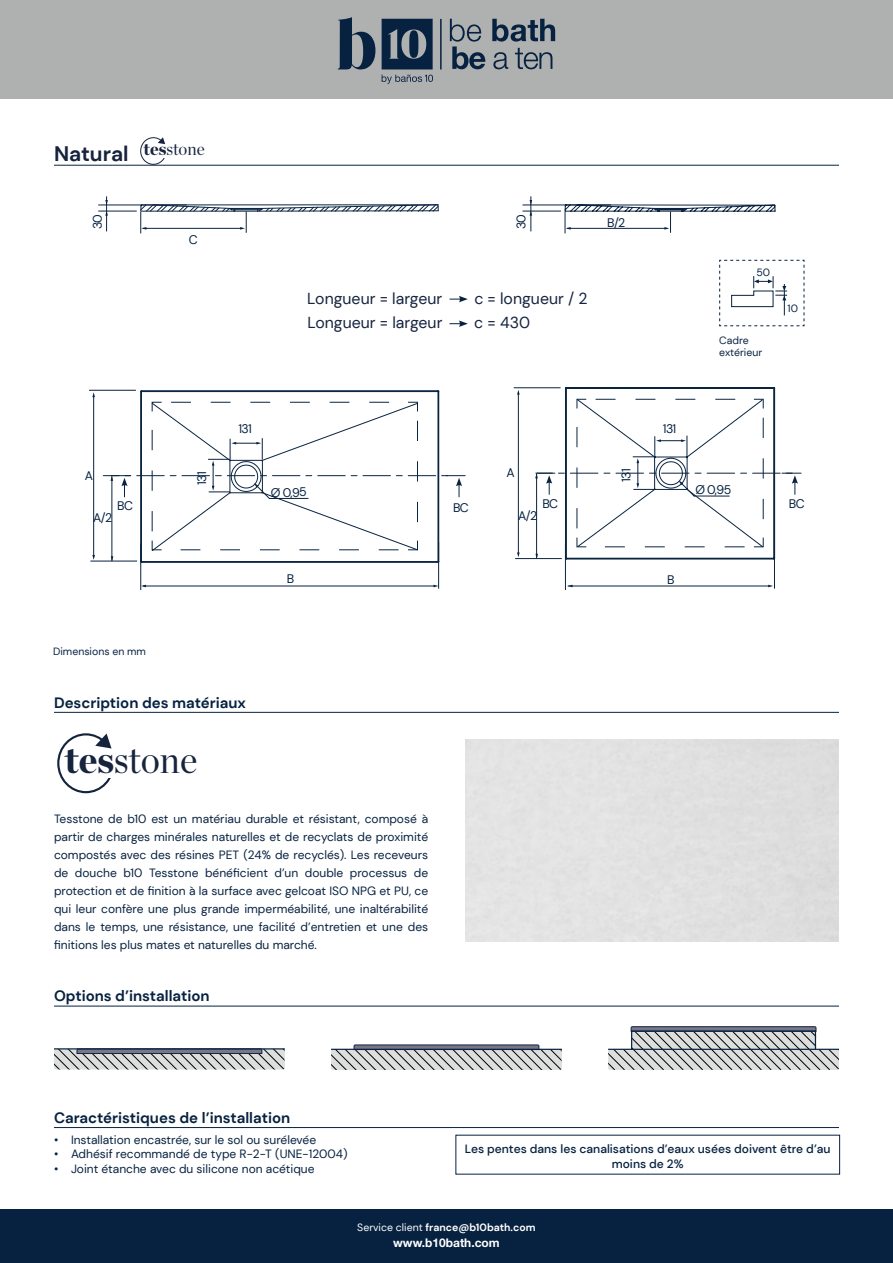
<style>
.page{position:relative;width:893px;height:1263px;background:#fff}
.page>*{position:absolute;margin:0;border:0;box-sizing:border-box;transform-origin:0 0}
.t1{font:38.4px "Chronicle Display";color:#17243e;scale:.95 1}
.t2{font:700 21px "DM Sans";color:#17233d}
.t3{font:15.9px "DM Sans";color:#15243e}
.t4{font:700 15px "DM Sans";color:#072241}
.t5{font:12.45px "DM Sans";letter-spacing:-.05em;color:#072241}
.t6{font:12px/18px "DM Sans";color:#072241;text-align:justify}
.t7{font:500 12px/14.4px "DM Sans";color:#072241;text-align:center}
.t8{font:700 12px "Helvetica Neue LT Std";color:#fff}
.t9{font:10.5px/12.6px "DM Sans";color:#072241}
.t10{font:700 10.5px "DM Sans";color:#fff}
.s1{font-weight:900}
.s2{font-weight:400}
</style>
<div class="page">
<hr style="left:54px;top:165px;width:785px;height:1px;background:#072241">
<div style="left:140px;top:137px;width:27px;height:28px;border:1px solid #15243d;border-radius:50%"></div>
<div style="left:153px;top:144px;width:15px;height:14px;background:#fff"></div>
<svg style="left:158px;top:137px;width:7px;height:7px"></svg>
<hr style="left:89px;top:390px;width:47px;height:1px;background:#082140">
<hr style="left:90px;top:561px;width:47px;height:1px;background:#082140">
<hr style="left:98px;top:205px;width:89px;height:1px;background:#0a2440">
<hr style="left:93px;top:396px;width:1px;height:161px;background:#082140">
<hr style="left:106px;top:196px;width:1px;height:35px;background:#0a2440">
<hr style="left:140px;top:543px;width:1px;height:47px;background:#082140">
<hr style="left:438px;top:542px;width:1px;height:47px;background:#082140">
<hr style="left:143px;top:586px;width:291px;height:1px;background:#082140">
<hr style="left:98px;top:211px;width:39px;height:1px;background:#0a2440">
<hr style="left:141px;top:391px;width:297px;height:1px;background:#0a2440">
<hr style="left:141px;top:391px;width:1px;height:171px;background:#0a2440">
<hr style="left:438px;top:391px;width:1px;height:171px;background:#0a2440">
<svg style="left:140px;top:204px;width:299px;height:29px"></svg>
<hr style="left:231px;top:208px;width:31px;height:1px;background:#0a2440">
<hr style="left:153px;top:205px;width:285px;height:1px;background:#0a2440">
<hr style="left:514px;top:387px;width:47px;height:1px;background:#0a2440">
<hr style="left:515px;top:558px;width:47px;height:1px;background:#0a2440">
<hr style="left:518px;top:394px;width:1px;height:160px;background:#0a2440">
<hr style="left:565px;top:543px;width:1px;height:47px;background:#0a2440">
<hr style="left:774px;top:542px;width:1px;height:47px;background:#0a2440">
<hr style="left:568px;top:586px;width:201px;height:1px;background:#0a2440">
<hr style="left:522px;top:205px;width:89px;height:1px;background:#0a2440">
<hr style="left:531px;top:196px;width:1px;height:35px;background:#0a2440">
<hr style="left:522px;top:211px;width:39px;height:1px;background:#0a2440">
<svg style="left:565px;top:204px;width:210px;height:29px"></svg>
<svg style="left:103px;top:402px;width:362px;height:161px"></svg>
<svg style="left:535px;top:387px;width:266px;height:172px"></svg>
<svg style="left:719px;top:260px;width:86px;height:66px"></svg>
<svg style="left:450px;top:296px;width:18px;height:6px"></svg>
<svg style="left:450px;top:320px;width:18px;height:7px"></svg>
<hr style="left:54px;top:712px;width:785px;height:1px;background:#072241">
<hr style="left:54px;top:1006px;width:785px;height:1px;background:#072241">
<hr style="left:54px;top:1127px;width:785px;height:1px;background:#072241">
<svg style="left:331px;top:1045px;width:231px;height:25px;background:#b2b4b7"></svg>
<hr style="left:331px;top:1049px;width:231px;height:1px;background:#072241">
<svg style="left:608px;top:1026px;width:231px;height:44px;background:#b1b4b7"></svg>
<svg style="left:54px;top:1049px;width:231px;height:20px;background:#a6a9ae"></svg>
<hr style="left:54px;top:1048px;width:231px;height:1px;background:#072241">
<div style="left:57px;top:733px;width:58px;height:60px;border:2px solid #15243d;border-radius:50%"></div>
<div style="left:86px;top:747px;width:32px;height:31px;background:#fff"></div>
<svg style="left:95px;top:733px;width:17px;height:15px"></svg>
<div style="left:0;top:0;width:893px;height:99px;background:#afb1b1"></div>
<div style="left:0;top:1209px;width:893px;height:54px;background:#072241"></div>
<svg style="left:338px;top:17px;width:37px;height:53px"></svg>
<svg style="left:382px;top:19px;width:51px;height:50px"></svg>
<svg style="left:382px;top:75px;width:51px;height:9px"></svg>
<svg style="left:492px;top:19px;width:63px;height:23px"></svg>
<svg style="left:450px;top:19px;width:36px;height:50px"></svg>
<svg style="left:493px;top:52px;width:15px;height:17px"></svg>
<svg style="left:515px;top:48px;width:37px;height:21px"></svg>
<hr style="left:440px;top:19px;width:2px;height:51px;background:#072241">
<h2 class="t2" style="left:54px;top:140px;width:152px">Natural <sup>tes</sup><sup>stone</sup></h2>
<p class="t5" style="left:90px;top:229px;width:17px;rotate:-90deg">30</p>
<p class="t5" style="left:514px;top:229px;width:17px;rotate:-90deg">30</p>
<p class="t5" style="left:607px;top:215px;width:20px">B/2</p>
<p class="t5" style="left:189px;top:232px;width:10px">C</p>
<h3 class="t3" style="left:307px;top:288px;width:136px">Longueur = largeur</h3>
<h3 class="t3" style="left:474px;top:288px;width:115px">c = longueur / 2</h3>
<h3 class="t3" style="left:307px;top:313px;width:136px">Longueur = largeur</h3>
<h3 class="t3" style="left:474px;top:313px;width:57px">c = 430</h3>
<p class="t9" style="left:756px;top:266px;width:15px">50</p>
<p class="t9" style="left:719px;top:334px;width:44px">Cadre extérieur</p>
<p class="t9" style="left:787px;top:302px;width:12px">10</p>
<p class="t5" style="left:85px;top:468px;width:10px">A</p>
<p class="t5" style="left:117px;top:498px;width:17px">BC</p>
<p class="t5" style="left:93px;top:510px;width:20px">A/2</p>
<p class="t9" style="left:53px;top:645px;width:94px">Dimensions en mm</p>
<p class="t5" style="left:238px;top:421px;width:15px">131</p>
<p class="t5" style="left:663px;top:421px;width:15px">131</p>
<p class="t5" style="left:507px;top:465px;width:10px">A</p>
<p class="t5" style="left:194px;top:485px;width:15px;rotate:-90deg">131</p>
<p class="t5" style="left:618px;top:482px;width:15px;rotate:-90deg">131</p>
<p class="t5" style="left:453px;top:500px;width:17px">BC</p>
<p class="t5" style="left:518px;top:507px;width:20px">A/2</p>
<p class="t5" style="left:271px;top:484px;width:37px">Ø 0,95</p>
<p class="t5" style="left:695px;top:482px;width:37px">Ø 0,95</p>
<p class="t5" style="left:542px;top:496px;width:17px">BC</p>
<p class="t5" style="left:287px;top:571px;width:9px">B</p>
<p class="t5" style="left:667px;top:572px;width:9px">B</p>
<p class="t4" style="left:54px;top:693px;width:194px">Description des matériaux</p>
<h1 class="t1" style="left:64px;top:730px;width:142px"><span class="s1">tes</span>stone</h1>
<p class="t6" style="left:54px;top:809px;width:376px">Tesstone de b10 est un matériau durable et résistant, composé à partir de charges minérales naturelles et de recyclats de proximité compostés avec des résines PET (24% de recyclés). Les receveurs de douche b10 Tesstone bénéficient d’un double processus de protection et de finition à la surface avec gelcoat ISO NPG et PU, ce qui leur confère une plus grande imperméabilité, une inaltérabilité dans le temps, une résistance, une facilité d’entretien et une des finitions les plus mates et naturelles du marché.</p>
<p class="t4" style="left:54px;top:987px;width:157px">Options d’installation</p>
<p class="t5" style="left:789px;top:496px;width:17px">BC</p>
<p class="t4" style="left:54px;top:1108px;width:238px">Caractéristiques de l’installation</p>
<p class="t6" style="left:54px;top:1131px;width:264px">• Installation encastrée, sur le sol ou surélevée</p>
<p class="t6" style="left:54px;top:1145px;width:295px">• Adhésif recommandé de type R-2-T (UNE-12004)</p>
<p class="t6" style="left:54px;top:1159px;width:262px">• Joint étanche avec du silicone non acétique</p>
<p class="t7" style="left:465px;top:1142px;width:367px">Les pentes dans les canalisations d’eaux usées doivent être d’au moins de 2%</p>
<p class="t10" style="left:357px;top:1220px;width:180px"><span class="s2">Service client</span> france@b10bath.com</p>
<p class="t8" style="left:393px;top:1236px;width:108px">www.b10bath.com</p>
</div>
